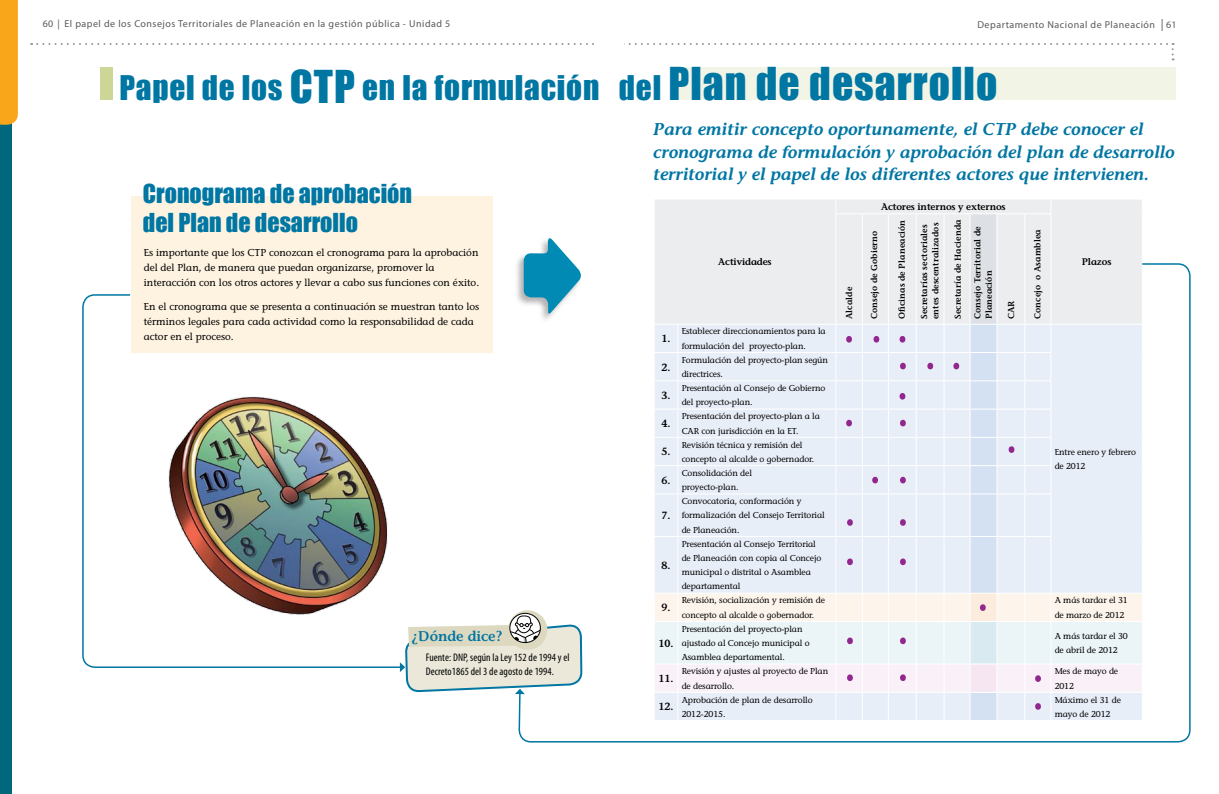
<style>
.page{position:relative;width:1219px;height:794px;background:#fff}
.page>*{position:absolute;margin:0;border:0;box-sizing:border-box;transform-origin:0 0}
.t1{font:condensed 57px/57px "Myriad Pro";color:#92278f;text-align:center}
.t2{font:31.2px "Impact";letter-spacing:.025em;color:#0076a3}
.t3{font:24px/28.8px "Impact";color:#0076a3}
.t4{font:italic 600 17px/22px "Stone Informal";color:#0076a3}
.t5{font:600 14px "Stone Informal";color:#0076a3}
.t6{font:condensed 11px/14px "Myriad Pro";letter-spacing:.005em;color:#000}
.t7{font:600 10.4px "Stone Informal";color:#000}
.t8{font:10px/15px "Stone Informal";color:#000}
.t9{font:10px "Myriad Pro";letter-spacing:.05em;color:#58595b}
.t10{font:600 9.5px "Stone Informal";letter-spacing:-.01em;color:#000}
.t11{font:8.6px/14.3px "Stone Informal";letter-spacing:-.01em;color:#000}
.t12{font:600 8.6px/11.4px "Stone Informal";letter-spacing:.01em;color:#000}
.s1{font-size:12px}
.s2{font-size:41.6px}
</style>
<div class="page">
<div style="left:0;top:0;width:12px;height:794px;background:#00677d"></div>
<svg style="left:0;top:0;width:18px;height:125px"></svg>
<svg style="left:31px;top:43px;width:1143px;height:17px"></svg>
<hr style="left:595px;top:43px;width:29px;height:3px;background:#fff">
<div style="left:655px;top:200px;width:487px;height:62px;background:#ecedef"></div>
<div style="left:970px;top:214px;width:27px;height:110px;background:#dde0e4"></div>
<svg style="left:655px;top:200px;width:23px;height:14px"></svg>
<hr style="left:835px;top:214px;width:1px;height:110px;background:#fff">
<hr style="left:862px;top:214px;width:1px;height:110px;background:#fff">
<hr style="left:888px;top:214px;width:1px;height:110px;background:#fff">
<hr style="left:916px;top:214px;width:1px;height:110px;background:#fff">
<hr style="left:943px;top:214px;width:1px;height:110px;background:#fff">
<hr style="left:970px;top:214px;width:1px;height:110px;background:#fff">
<hr style="left:996px;top:214px;width:1px;height:110px;background:#fff">
<svg style="left:835px;top:199px;width:216px;height:15px"></svg>
<hr style="left:1024px;top:214px;width:1px;height:110px;background:#fff">
<hr style="left:1050px;top:214px;width:1px;height:110px;background:#fff">
<div style="left:672px;top:68px;width:504px;height:32px;background:#f2f4e6"></div>
<div style="left:131px;top:196px;width:362px;height:156px;background:#fef3e1"></div>
<img style="left:82px;top:294px;width:321px;height:374px">
<svg style="left:518px;top:262px;width:673px;height:481px"></svg>
<svg style="left:400px;top:610px;width:181px;height:84px"></svg>
<div style="left:515px;top:237px;width:68px;height:86px;background:#000;opacity:.3"></div>
<svg style="left:524px;top:237px;width:60px;height:78px"></svg>
<div style="left:101px;top:68px;width:12px;height:32px;background:#cdd696"></div>
<p class="t9" style="left:43px;top:17px;width:409px">60 | El papel de los Consejos Territoriales de Planeación en la gestión pública - Unidad 5</p>
<p class="t9" style="left:977px;top:18px;width:201px">Departamento Nacional de Planeación <span class="s1">|</span> 61</p>
<h2 class="t2" style="left:120px;top:63px;width:879px">Papel de los <span class="s2">CTP</span> en la formulación del <span class="s2">plan de desarrollo</span></h2>
<h3 class="t3" style="left:143px;top:179px;width:271px">Cronograma de aprobación del plan de desarrollo</h3>
<p class="t8" style="left:144px;top:245px;width:337px">Es importante que los CTP conozcan el cronograma para la aprobación del del plan, de manera que puedan organizarse, promover la interacción con los otros actores y llevar a cabo sus funciones con éxito.</p>
<p class="t8" style="left:144px;top:299px;width:337px">En el cronograma que se presenta a continuación se muestran tanto los términos legales para cada actividad como la responsabilidad de cada actor en el proceso.</p>
<h3 class="t5" style="left:411px;top:628px;width:92px">¿Dónde dice?</h3>
<p class="t6" style="left:426px;top:650px;width:145px">Fuente: DNP, según la Ley 152 de 1994 y el<br>Decreto1865 del 3 de agosto de 1994.</p>
<h3 class="t4" style="left:654px;top:119px;width:523px">Para emitir concepto oportunamente, el CTP debe conocer el cronograma de formulación y aprobación del plan de desarrollo territorial y el papel de los diferentes actores que intervienen.</h3>
<p class="t10" style="left:718px;top:256px;width:55px">Actividades</p>
<p class="t7" style="left:661px;top:332px;width:10px">1.</p>
<p class="t11" style="left:682px;top:324px;width:146px">Establecer direccionamientos para la formulación del proyecto-plan.</p>
<p class="t7" style="left:661px;top:361px;width:10px">2.</p>
<p class="t11" style="left:682px;top:353px;width:148px">Formulación del proyecto-plan según directrices.</p>
<p class="t7" style="left:661px;top:389px;width:10px">3.</p>
<p class="t11" style="left:682px;top:381px;width:145px">Presentación al consejo de gobierno del proyecto-plan.</p>
<p class="t7" style="left:661px;top:417px;width:10px">4.</p>
<p class="t11" style="left:682px;top:409px;width:140px">Presentación del proyecto-plan a la<br>CAR con jurisdicción en la ET.</p>
<p class="t7" style="left:661px;top:445px;width:10px">5.</p>
<p class="t11" style="left:682px;top:437px;width:134px">Revisión técnica y remisión del concepto al alcalde o gobernador.</p>
<p class="t7" style="left:661px;top:474px;width:10px">6.</p>
<p class="t11" style="left:682px;top:466px;width:72px">Consolidación del proyecto-plan.</p>
<p class="t7" style="left:661px;top:509px;width:10px">7.</p>
<p class="t11" style="left:682px;top:494px;width:145px">Convocatoria, conformación y formalización del Consejo Territorial de Planeación.</p>
<p class="t7" style="left:661px;top:559px;width:10px">8.</p>
<p class="t11" style="left:682px;top:536px;width:141px">Presentación al Consejo Territorial de Planeación con copia al Concejo municipal o distrital o Asamblea departamental</p>
<p class="t12" style="left:843px;top:319px;width:34px;rotate:-90deg">Alcalde</p>
<p class="t10" style="left:881px;top:201px;width:126px">Actores internos y externos</p>
<p class="t12" style="left:868px;top:319px;width:90px;rotate:-90deg">Consejo de Gobierno</p>
<p class="t12" style="left:896px;top:319px;width:101px;rotate:-90deg">Oficinas de Planeación</p>
<p class="t12" style="left:918px;top:319px;width:98px;rotate:-90deg">Secretarías sectoriales entes descentralizados</p>
<p class="t12" style="left:952px;top:319px;width:101px;rotate:-90deg">Secretaría de Hacienda</p>
<p class="t12" style="left:972px;top:319px;width:94px;rotate:-90deg">Consejo Territorial de<br>Planeación</p>
<p class="t12" style="left:1005px;top:319px;width:20px;rotate:-90deg">CAR</p>
<h1 class="t1" style="left:843px;top:294px;width:66px">...</h1>
<h1 class="t1" style="left:897px;top:321px;width:66px">...</h1>
<h1 class="t1" style="left:897px;top:351px;width:13px">.</h1>
<h1 class="t1" style="left:843px;top:378px;width:66px">. . . .</h1>
<h1 class="t1" style="left:844px;top:477px;width:66px">. .</h1>
<h1 class="t1" style="left:844px;top:516px;width:66px">. .</h1>
<h1 class="t1" style="left:1006px;top:404px;width:13px">.</h1>
<p class="t12" style="left:1032px;top:319px;width:91px;rotate:-90deg">Concejo o Asamblea</p>
<p class="t10" style="left:1082px;top:256px;width:31px">Plazos</p>
<p class="t11" style="left:1055px;top:445px;width:83px">Entre enero y febrero de 2012</p>
<p class="t7" style="left:661px;top:601px;width:10px">9.</p>
<p class="t11" style="left:682px;top:593px;width:145px">Revisión, socialización y remisión de concepto al alcalde o gobernador.</p>
<p class="t11" style="left:1055px;top:593px;width:75px">A más tardar el 31 de marzo de 2012</p>
<p class="t7" style="left:659px;top:637px;width:16px">10.</p>
<h1 class="t1" style="left:977px;top:562px;width:13px">.</h1>
<p class="t11" style="left:682px;top:621px;width:129px">Presentación del proyecto-plan ajustado al Concejo municipal o<br>Asamblea departamental.</p>
<p class="t11" style="left:1055px;top:628px;width:75px">A más tardar el 30 de abril de 2012</p>
<h1 class="t1" style="left:844px;top:595px;width:66px">. .</h1>
<h1 class="t1" style="left:844px;top:632px;width:66px">. .</h1>
<h1 class="t1" style="left:1032px;top:633px;width:13px">.</h1>
<h1 class="t1" style="left:1032px;top:661px;width:13px">.</h1>
<p class="t7" style="left:659px;top:672px;width:16px">11.</p>
<p class="t11" style="left:682px;top:664px;width:148px">Revisión y ajustes al proyecto de Plan de desarrollo.</p>
<p class="t11" style="left:1055px;top:664px;width:65px">Mes de mayo de<br>2012</p>
<p class="t7" style="left:659px;top:700px;width:16px">12.</p>
<p class="t11" style="left:682px;top:692px;width:133px">Aprobación de plan de desarrollo<br>2012-2015.</p>
<p class="t11" style="left:1055px;top:692px;width:68px">Máximo el 31 de mayo de 2012</p>
</div>
